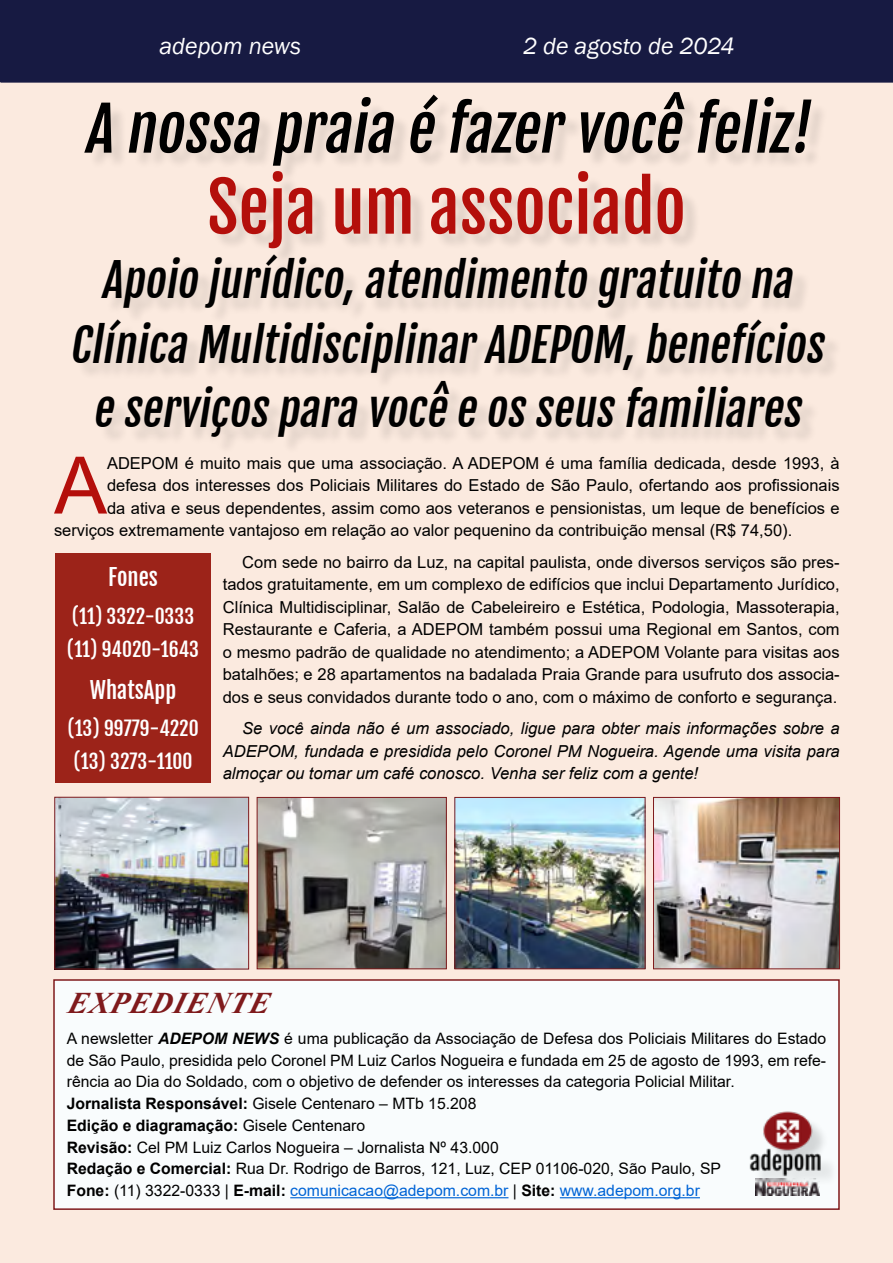
<style>
.page{position:relative;width:893px;height:1263px;background:#fff}
.page>*{position:absolute;margin:0;border:0;box-sizing:border-box;transform-origin:0 0}
.t1{font:79.35px "Arial";color:#b40f0b}
.t2{font:67.5px "Fjalla One";color:#b40f0b}
.t3{font:italic 60px "Fjalla One";color:#000}
.t4{font:italic 45px/64.5px "Fjalla One";color:#000;text-align:center}
.t5{font:italic 700 30px "Times New Roman";color:#7f1a1c}
.t6{font:italic 24px "Franklin Gothic";color:#fff}
.t7{font:22.5px "Fjalla One";color:#fff}
.t8{font:19.5px/33px "Fjalla One";color:#fff}
.t9{font:16.5px/22.5px "Arial";color:#000;text-align:justify}
.t10{font:italic 16.5px/22.5px "Arial";color:#000;text-align:justify}
.t11{font:15.75px/21.8px "Arial";color:#000}
.s1{font-weight:700;font-style:italic}
.s2{font-weight:700}
.s3{color:#0064d6}
</style>
<div class="page">
<div style="left:0;top:82px;width:893px;height:1181px;background:#fbeadf"></div>
<div style="left:1px;top:0;width:892px;height:82px;background:#171a42"></div>
<div style="left:54px;top:980px;width:785px;height:229px;background:#f9fcfd"></div>
<hr style="left:290px;top:1197px;width:218px;height:1px;background:#0064d6">
<hr style="left:560px;top:1197px;width:140px;height:1px;background:#0064d6">
<div style="left:53px;top:979px;width:787px;height:231px;border:2px solid #7f1a1c"></div>
<div style="left:77px;top:95px;width:765px;height:360px;background:#000;opacity:.11"></div>
<div style="left:754px;top:1115px;width:84px;height:77px;background:#000;opacity:.15"></div>
<img style="left:749px;top:1111px;width:86px;height:66px">
<img style="left:259px;top:799px;width:186px;height:168px">
<div style="left:257px;top:797px;width:190px;height:172px;border:1px solid #7f1a1c"></div>
<img style="left:457px;top:799px;width:186px;height:168px">
<div style="left:455px;top:797px;width:190px;height:172px;border:1px solid #7f1a1c"></div>
<img style="left:655px;top:799px;width:183px;height:168px">
<div style="left:653px;top:797px;width:187px;height:172px;border:1px solid #7f1a1c"></div>
<div style="left:55px;top:554px;width:156px;height:229px;background:#9c2319"></div>
<img style="left:57px;top:799px;width:190px;height:168px">
<div style="left:55px;top:797px;width:194px;height:172px;border:1px solid #7f1a1c"></div>
<img style="left:755px;top:1178px;width:65px;height:17px">
<h3 class="t6" style="left:159px;top:31px;width:143px">adepom news</h3>
<h3 class="t6" style="left:523px;top:31px;width:213px">2 de agosto de 2024</h3>
<h3 class="t3" style="left:84px;top:92px;width:739px">A nossa praia é fazer você feliz!</h3>
<h2 class="t2" style="left:207px;top:166px;width:480px">Seja um associado</h2>
<h3 class="t4" style="left:70px;top:248px;width:764px">Apoio jurídico,atendimento gratuito na<br>Clínica Multidisciplinar ADEPOM,benefícios e serviços para você e os seus familiares</h3>
<h1 class="t1" style="left:54px;top:431px;width:54px">A</h1>
<p class="t9" style="left:107px;top:451px;width:734px">ADEPOM é muito mais que uma associação. A ADEPOM é uma família dedicada, desde 1993, à</p>
<p class="t9" style="left:107px;top:474px;width:734px">defesa dos interesses dos Policiais Militares do Estado de São Paulo, ofertando aos profissionais</p>
<p class="t9" style="left:107px;top:496px;width:734px">da ativa e seus dependentes, assim como aos veteranos e pensionistas, um leque de benefícios e</p>
<p class="t9" style="left:54px;top:519px;width:740px">serviços extremamente vantajoso em relação ao valor pequenino da contribuição mensal (R$ 74,50).</p>
<p class="t9" style="left:223px;top:550px;width:618px;text-indent:20px">Com sede no bairro da Luz, na capital paulista, onde diversos serviços são pres&shy;tados gratuitamente, em um complexo de edifícios que inclui Departamento Jurídico, Clínica Multidisciplinar, Salão de Cabeleireiro e Estética, Podologia, Massoterapia, Restaurante e Caferia, a ADEPOM também possui uma Regional em Santos, com o mesmo padrão de qualidade no atendimento; a ADEPOM Volante para visitas aos batalhões; e 28 apartamentos na badalada Praia Grande para usufruto dos associa&shy;dos e seus convidados durante todo o ano, com o máximo de conforto e segurança.</p>
<p class="t10" style="left:223px;top:717px;width:618px;text-indent:20px">Se você ainda não é um associado, ligue para obter mais informações sobre a ADEPOM, fundada e presidida pelo Coronel PM Nogueira. Agende uma visita para almoçar ou tomar um café conosco. Venha ser feliz com a gente!</p>
<h3 class="t7" style="left:108px;top:564px;width:51px">Fones</h3>
<p class="t8" style="left:67px;top:600px;width:134px">(11) 3322-0333 (11) 94020-1643</p>
<h3 class="t7" style="left:90px;top:676px;width:88px">WhatsApp</h3>
<p class="t8" style="left:67px;top:712px;width:133px;text-align:center">(13) 99779-4220 (13) 3273-1100</p>
<h3 class="t5" style="left:67px;top:982px;width:210px">EXPEDIEN TE</h3>
<p class="t11" style="left:67px;top:1027px;width:761px">A newsletter <span class="s1">ADEPOM NEWS</span> é uma publicação da Associação de Defesa dos Policiais Militares do Estado de São Paulo, presidida pelo Coronel PM Luiz Carlos Nogueira e fundada em 25 de agosto de 1993, em refe&shy;rência ao Dia do Soldado, com o objetivo de defender os interesses da categoria Policial Militar.<br><span class="s2">Jornalista Responsável:</span> Gisele Centenaro – MTb 15.208<br><span class="s2">Edição e diagramação:</span> Gisele Centenaro<br><span class="s2">Revisão:</span> Cel PM Luiz Carlos Nogueira – Jornalista Nº 43.000<br><span class="s2">Redação e Comercial:</span> Rua Dr. Rodrigo de Barros, 121, Luz, CEP 01106-020, São Paulo, SP<br><span class="s2">Fone:</span> (11) 3322-0333 | <span class="s2">E-mail:</span> <span class="s3">comunicacao@adepom.com.br</span> | <span class="s2">Site:</span> <span class="s3">www.adepom.org.br</span></p>
</div>
